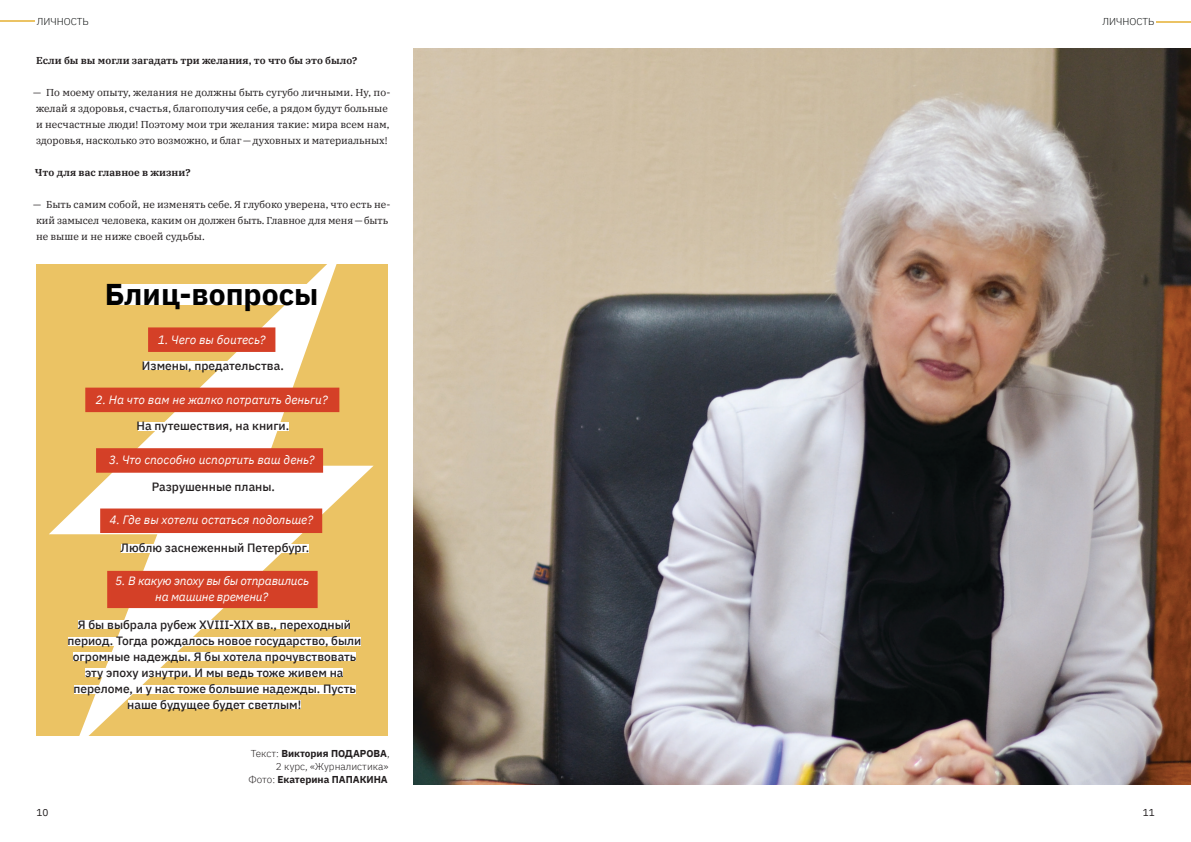
<style>
.page{position:relative;width:1191px;height:842px;background:#fff}
.page>*{position:absolute;margin:0;border:0;box-sizing:border-box;transform-origin:0 0}
.Заголовок{font:700 30px "IBM Plex Sans";color:#000}
.Лид{font:500 12px/16px "IBM Plex Sans";color:#231f20;text-align:center}
.Лид-2{font:italic 12px "IBM Plex Sans";color:#fff}
.Лид-3{font:italic 12px "IBM Plex Sans";letter-spacing:-.02em;color:#fff}
.основной_текст_2_кол{font:10px/16px "IBM Plex Serif";color:#231f20}
.основной_текст_2_кол-2{font:600 10px "IBM Plex Serif";color:#231f20}
.Подписи{font:700 10px "IBM Plex Sans";color:#231f20}
.Подписи-2{font:300 10px "IBM Plex Sans";color:#231f20}
.Подписи-3{font:300 10px "IBM Plex Sans";color:#0f1212}
.t1{font:10px "IBM Plex Sans";color:#231f20}
.s1{font-weight:300}
</style>
<div class="page">
<hr style="left:1156px;top:21px;width:35px;height:2px;background:#ebc364">
<hr style="left:0;top:20px;width:35px;height:2px;background:#ebc364">
<img style="left:413px;top:48px;width:778px;height:736px">
<div style="left:36px;top:264px;width:352px;height:472px;background:#ebc364"></div>
<svg style="left:49px;top:264px;width:324px;height:472px"></svg>
<div style="left:112px;top:284px;width:208px;height:21px;background:#fff"></div>
<div style="left:143px;top:362px;width:140px;height:8px;background:#fff"></div>
<div style="left:138px;top:422px;width:150px;height:8px;background:#fff"></div>
<div style="left:153px;top:483px;width:121px;height:8px;background:#fff"></div>
<div style="left:121px;top:544px;width:187px;height:8px;background:#fff"></div>
<div style="left:78px;top:621px;width:272px;height:8px;background:#fff"></div>
<div style="left:68px;top:637px;width:292px;height:8px;background:#fff"></div>
<div style="left:73px;top:653px;width:283px;height:8px;background:#fff"></div>
<div style="left:85px;top:669px;width:258px;height:8px;background:#fff"></div>
<div style="left:74px;top:685px;width:282px;height:8px;background:#fff"></div>
<div style="left:128px;top:701px;width:172px;height:8px;background:#fff"></div>
<div style="left:148px;top:327px;width:127px;height:25px;background:#d44027;border:4px solid #d54027"></div>
<div style="left:85px;top:388px;width:254px;height:24px;background:#d44027"></div>
<div style="left:96px;top:448px;width:227px;height:25px;background:#d44027;border:4px solid #d54027"></div>
<div style="left:100px;top:508px;width:222px;height:25px;background:#d44027;border:4px solid #d54027"></div>
<div style="left:107px;top:571px;width:211px;height:37px;background:#d44027"></div>
<p class="Подписи-3" style="left:37px;top:14px;width:54px">ЛИЧНОСТЬ</p>
<p class="Подписи-3" style="left:1102px;top:14px;width:54px">ЛИЧНОСТЬ</p>
<p class="основной_текст_2_кол-2" style="left:36px;top:53px;width:323px">Если бы вы могли загадать три желания, то что бы это было?</p>
<p class="основной_текст_2_кол" style="left:33px;top:84px;width:359px">— По моему опыту, желания не должны быть сугубо личными. Ну, по&shy;желай я здоровья, счастья, благополучия себе, а рядом будут больные и несчастные люди! Поэтому мои три желания такие: мира всем нам, здоровья, насколько это возможно, и благ — духовных и материальных!</p>
<p class="основной_текст_2_кол-2" style="left:35px;top:165px;width:157px">Что для вас главное в жизни?</p>
<p class="основной_текст_2_кол" style="left:33px;top:196px;width:359px">— Быть самим собой, не изменять себе. Я глубоко уверена, что есть не&shy;кий замысел человека, каким он должен быть. Главное для меня — быть не выше и не ниже своей судьбы.</p>
<p class="Заголовок" style="left:105px;top:271px;width:215px">Блиц-вопросы</p>
<p class="Лид-2" style="left:158px;top:330px;width:109px">1. Чего вы боитесь?</p>
<p class="Лид" style="left:142px;top:357px;width:143px">Измены, предательства.</p>
<p class="Лид-2" style="left:96px;top:390px;width:233px">2. На что вам не жалко потратить деньги?</p>
<p class="Лид" style="left:137px;top:417px;width:154px">На путешествия, на книги.</p>
<p class="Лид-2" style="left:109px;top:451px;width:207px">3. Что способно испортить ваш день?</p>
<p class="Лид" style="left:152px;top:478px;width:125px">Разрушенные планы.</p>
<p class="Лид-2" style="left:110px;top:510px;width:205px">4. Где вы хотели остаться подольше?</p>
<p class="Лид" style="left:121px;top:539px;width:190px">Люблю заснеженный Петербург.</p>
<p class="Лид-3" style="left:115px;top:572px;width:195px">5. В какую эпоху вы бы отправились</p>
<p class="Лид-3" style="left:155px;top:588px;width:114px">на машине времени?</p>
<p class="Лид" style="left:67px;top:616px;width:295px">Я бы выбрала рубеж XVIII-XIX вв., переходный период. Тогда рождалось новое государство, были огромные надежды. Я бы хотела прочувствовать эту эпоху изнутри. И мы ведь тоже живем на переломе, и у нас тоже большие надежды. Пусть наше будущее будет светлым!</p>
<p class="Подписи" style="left:251px;top:746px;width:140px"><span class="s1">Текст:</span> Виктория ПОДАРОВА<span class="s1">,</span></p>
<p class="Подписи-2" style="left:276px;top:759px;width:114px">2 курс, «Журналистика»</p>
<p class="Подписи" style="left:249px;top:772px;width:141px"><span class="s1">Фото:</span> Екатерина ПАПАКИНА</p>
<p class="t1" style="left:36px;top:805px;width:13px">10</p>
<p class="t1" style="left:1142px;top:805px;width:13px">11</p>
</div>
